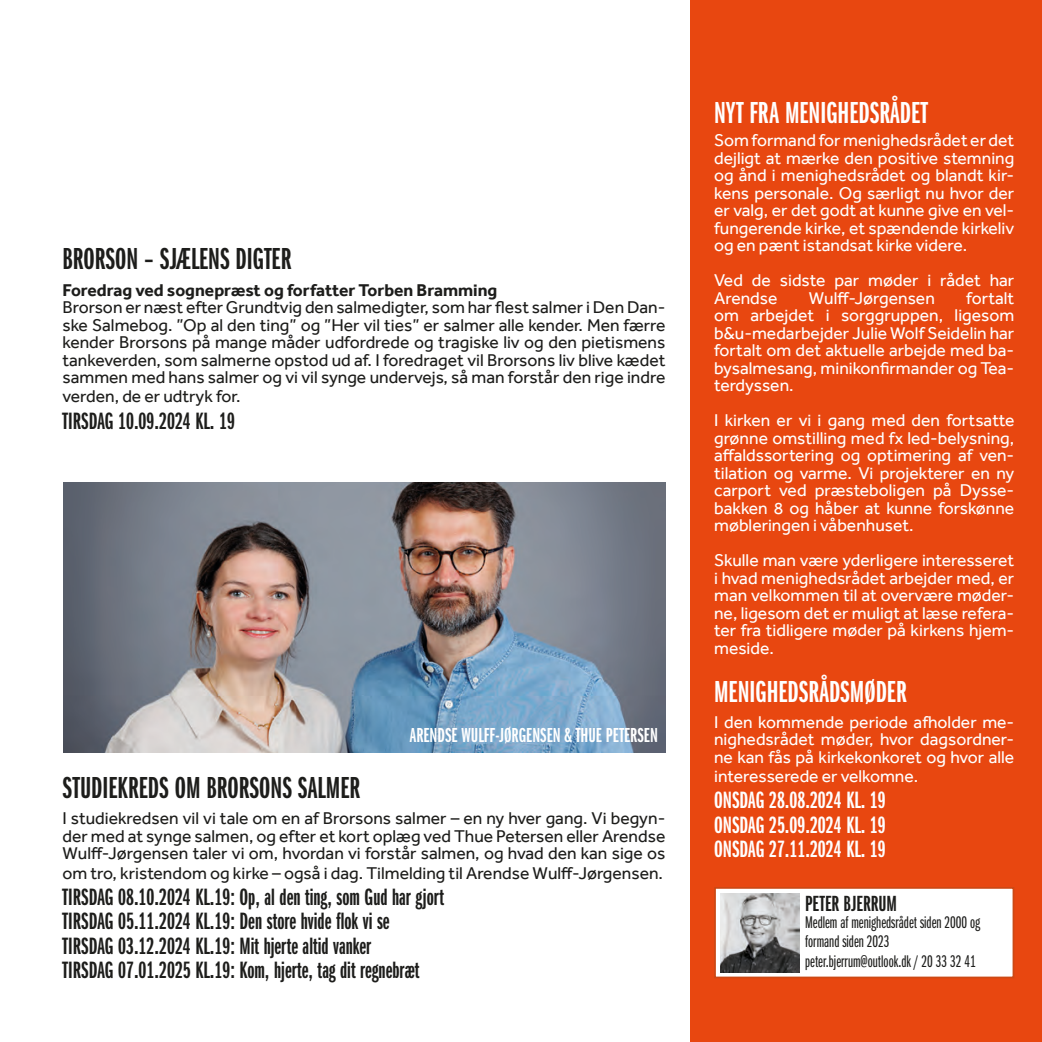
<style>
.page{position:relative;width:1042px;height:1042px;background:#fff}
.page>*{position:absolute;margin:0;border:0;box-sizing:border-box;transform-origin:0 0}
.t1{font:31.5px "Franklin Gothic URW Ext Com D Dem";color:#1d1d1b}
.t2{font:31.5px "Franklin Gothic URW Ext Com D Dem";color:#fff}
.t3{font:24.5px "Franklin Gothic URW Ext Com D Dem";color:#1d1d1b}
.t4{font:24.5px "Franklin Gothic URW Ext Com D Dem";color:#fff}
.t5{font:22.75px "Franklin Gothic URW Ext Com D Dem";color:#1d1d1b}
.t6{font:21px "Franklin Gothic URW Ext Com D Dem";color:#fff}
.t7{font:17.5px/17.5px "Effra";color:#fff;text-align:justify}
.t8{font:17.5px/17.5px "Effra";color:#1d1d1b;text-align:justify}
.t9{font:17.5px "Franklin Gothic URW Ext Com D Boo";color:#1d1d1b}
.t10{font:700 17.5px "Effra";color:#1d1d1b}
</style>
<div class="page">
<div style="left:690px;top:0;width:352px;height:1042px;background:#e84710"></div>
<div style="left:715px;top:888px;width:298px;height:89px;background:#fff"></div>
<div style="left:714px;top:887px;width:300px;height:91px;border:2px solid #cc4915"></div>
<img style="left:721px;top:894px;width:78px;height:78px">
<img style="left:63px;top:483px;width:602px;height:269px">
<p class="t1" style="left:63px;top:242px;width:230px">BRORSON – SJÆLENS DIGTER</p>
<p class="t10" style="left:63px;top:279px;width:436px">Foredrag ved sognepræst og forfatter Torben Bramming</p>
<p class="t8" style="left:63px;top:298px;width:604px">Brorson er næst efter Grundtvig den salmedigter, som har flest salmer i Den Dan&shy;ske Salmebog. ”Op al den ting” og ”Her vil ties” er salmer alle kender. Men færre kender Brorsons på mange måder udfordrede og tragiske liv og den pietismens tankeverden, som salmerne opstod ud af. I foredraget vil Brorsons liv blive kædet sammen med hans salmer og vi vil synge undervejs, så man forstår den rige indre</p>
<p class="t8" style="left:63px;top:387px;width:179px">verden, de er udtryk for.</p>
<p class="t3" style="left:63px;top:407px;width:174px">TIRSDAG 10.09.2024 KL. 19</p>
<p class="t6" style="left:410px;top:724px;width:249px">ARENDSE WULFF-JØRGENSEN &amp; THUE PETERSEN</p>
<p class="t1" style="left:63px;top:770px;width:299px">STUDIEKREDS OM BRORSONS SALMER</p>
<p class="t8" style="left:63px;top:809px;width:604px">I studiekredsen vil vi tale om en af Brorsons salmer – en ny hver gang. Vi begyn&shy;der med at synge salmen, og efter et kort oplæg ved Thue Petersen eller Arendse Wulff-Jørgensen taler vi om, hvordan vi forstår salmen, og hvad den kan sige os</p>
<p class="t8" style="left:63px;top:864px;width:602px">om tro, kristendom og kirke – også i dag. Tilmelding til Arendse Wulff-Jørgensen.</p>
<p class="t3" style="left:63px;top:883px;width:383px">TIRSDAG 08.10.2024 KL.19: Op, al den ting, som Gud har gjort</p>
<p class="t3" style="left:63px;top:908px;width:328px">TIRSDAG 05.11.2024 KL.19: Den store hvide flok vi se</p>
<p class="t3" style="left:63px;top:932px;width:310px">TIRSDAG 03.12.2024 KL.19: Mit hjerte altid vanker</p>
<p class="t3" style="left:63px;top:957px;width:358px">TIRSDAG 07.01.2025 KL.19: Kom, hjerte, tag dit regnebræt</p>
<p class="t2" style="left:714px;top:96px;width:215px">NYT FRA MENIGHEDSRÅDET</p>
<p class="t7" style="left:714px;top:131px;width:302px">Som formand for menighedsrådet er det dejligt at mærke den positive stemning og ånd i menighedsrådet og blandt kir&shy;kens personale. Og særligt nu hvor der er valg, er det godt at kunne give en vel&shy;fungerende kirke, et spændende kirkeliv og en pænt istandsat kirke videre.</p>
<p class="t7" style="left:714px;top:271px;width:302px">Ved de sidste par møder i rådet har<br>Arendse</p>
<p class="t7" style="left:714px;top:289px;width:302px;text-indent:252px">fortalt om arbejdet i sorggruppen, ligesom b&amp;u-medarbejder Julie Wolf Seidelin har fortalt om det aktuelle arbejde med ba&shy;bysalmesang, minikonfirmander og Tea&shy;terdyssen.</p>
<p class="t7" style="left:714px;top:411px;width:302px">I kirken er vi i gang med den fortsatte grønne omstilling med fx led-belysning, affaldssortering og optimering af ven&shy;tilation og varme. Vi projekterer en ny carport ved præsteboligen på Dysse&shy;bakken 8 og håber at kunne forskønne møbleringen i våbenhuset.</p>
<p class="t7" style="left:714px;top:551px;width:302px">Skulle man være yderligere interesseret i hvad menighedsrådet arbejder med, er man velkommen til at overvære møder&shy;ne, ligesom det er muligt at læse refera&shy;ter fra tidligere møder på kirkens hjem&shy;meside.</p>
<p class="t7" style="left:809px;top:289px;width:127px">Wulff-Jørgensen</p>
<p class="t2" style="left:714px;top:674px;width:194px">MENIGHEDSRÅDSMØDER</p>
<p class="t7" style="left:714px;top:713px;width:302px">I den kommende periode afholder me&shy;nighedsrådet møder, hvor dagsordner&shy;ne kan fås på kirkekonkoret og hvor alle</p>
<p class="t7" style="left:714px;top:767px;width:206px">interesserede er velkomne.</p>
<p class="t4" style="left:714px;top:787px;width:173px">ONSDAG 28.08.2024 KL. 19</p>
<p class="t4" style="left:714px;top:811px;width:173px">ONSDAG 25.09.2024 KL. 19</p>
<p class="t4" style="left:714px;top:836px;width:173px">ONSDAG 27.11.2024 KL. 19</p>
<p class="t5" style="left:805px;top:891px;width:93px">PETER BJERRUM</p>
<p class="t9" style="left:805px;top:913px;width:177px">Medlem af menighedsrådet siden 2000 og</p>
<p class="t9" style="left:805px;top:932px;width:86px">formand siden 2023</p>
<p class="t9" style="left:805px;top:951px;width:172px">peter.bjerrum@outlook.dk / 20 33 32 41</p>
</div>
